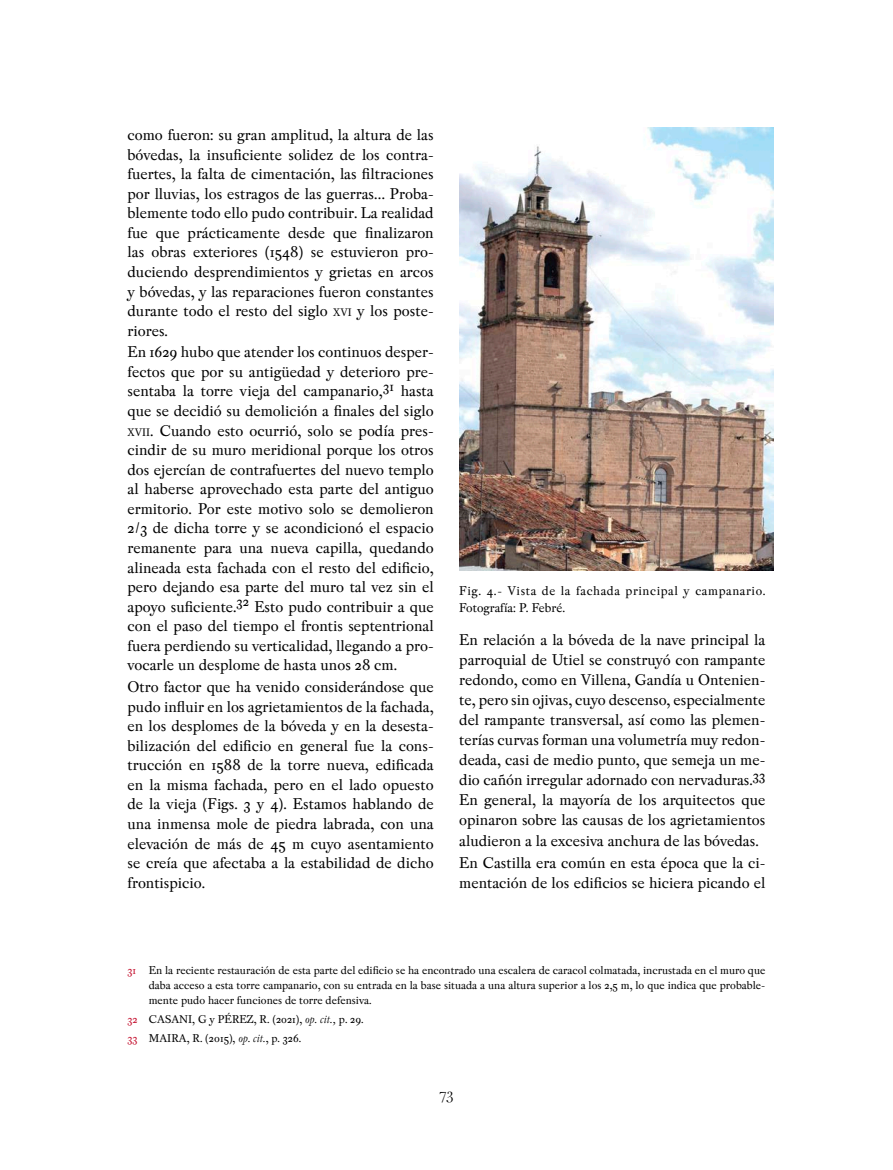
<style>
.page{position:relative;width:893px;height:1170px;background:#fff}
.page>*{position:absolute;margin:0;border:0;box-sizing:border-box;transform-origin:0 0}
.t1{font:18px "Peleguer";color:#000}
.t2{font:16.5px/19.5px "Pradell";color:#000;text-align:justify}
.t3{font:13.5px/16.5px "Pradell";letter-spacing:.045em;color:#000}
.t4{font:12px/15px "Pradell";color:#000;text-align:justify}
.s1{font-size:11.55px}
.s2{color:#c4112f}
.s3{font-style:italic}
</style>
<div class="page">
<img style="left:459px;top:128px;width:314px;height:442px">
<p class="t2" style="left:128px;top:125px;width:308px">como fueron: su gran amplitud, la altura de las bóvedas, la insuficiente solidez de los contra&shy;fuertes, la falta de cimentación, las filtraciones por lluvias, los estragos de las guerras… Proba&shy;blemente todo ello pudo contribuir. La realidad fue que prácticamente desde que finalizaron las obras exteriores (1548) se estuvieron pro&shy;duciendo desprendimientos y grietas en arcos y bóvedas, y las reparaciones fueron constantes durante todo el resto del siglo <span class="s1">XVI</span> y los poste&shy;riores.</p>
<p class="t2" style="left:128px;top:342px;width:308px">En 1629 hubo que atender los continuos desper&shy;fectos que por su antigüedad y deterioro pre&shy;sentaba la torre vieja del campanario,<sup>31</sup> hasta que se decidió su demolición a finales del siglo <span class="s1">XVII</span>. Cuando esto ocurrió, solo se podía pres&shy;cindir de su muro meridional porque los otros dos ejercían de contrafuertes del nuevo templo al haberse aprovechado esta parte del antiguo ermitorio. Por este motivo solo se demolieron 2/3 de dicha torre y se acondicionó el espacio remanente para una nueva capilla, quedando alineada esta fachada con el resto del edificio, pero dejando esa parte del muro tal vez sin el apoyo suficiente.<sup>32</sup> Esto pudo contribuir a que con el paso del tiempo el frontis septentrional fuera perdiendo su verticalidad, llegando a pro&shy;vocarle un desplome de hasta unos 28 cm.</p>
<p class="t2" style="left:128px;top:677px;width:308px">Otro factor que ha venido considerándose que pudo influir en los agrietamientos de la fachada, en los desplomes de la bóveda y en la desesta&shy;bilización del edificio en general fue la cons&shy;trucción en 1588 de la torre nueva, edificada en la misma fachada, pero en el lado opuesto de la vieja (Figs. 3 y 4). Estamos hablando de una inmensa mole de piedra labrada, con una elevación de más de 45 m cuyo asentamiento se creía que afectaba a la estabilidad de dicho frontispicio.</p>
<p class="t3" style="left:459px;top:582px;width:308px">Fig. 4.- Vista de la fachada principal y campanario.<br>Fotografía: P. Febré.</p>
<p class="t2" style="left:459px;top:630px;width:308px;line-height:20px">En relación a la bóveda de la nave principal la parroquial de Utiel se construyó con rampante redondo, como en Villena, Gandía u Ontenien&shy;te, pero sin ojivas, cuyo descenso, especialmente del rampante transversal, así como las plemen&shy;terías curvas forman una volumetría muy redon&shy;deada, casi de medio punto, que semeja un me&shy;dio cañón irregular adornado con nervaduras.<sup>33<br></sup>En general, la mayoría de los arquitectos que opinaron sobre las causas de los agrietamientos aludieron a la excesiva anchura de las bóvedas.</p>
<p class="t2" style="left:459px;top:852px;width:308px;line-height:20px">En Castilla era común en esta época que la ci&shy;mentación de los edificios se hiciera picando el</p>
<p class="t4" style="left:149px;top:962px;width:618px;text-indent:-21px"><span class="s2">31</span> En la reciente restauración de esta parte del edificio se ha encontrado una escalera de caracol colmatada, incrustada en el muro que daba acceso a esta torre campanario, con su entrada en la base situada a una altura superior a los 2,5 m, lo que indica que probable&shy;mente pudo hacer funciones de torre defensiva.</p>
<p class="t4" style="left:128px;top:1009px;width:238px;line-height:19.2px"><span class="s2">32</span> CASANI, G y PÉREZ, R. (2021), <span class="s3">op. cit.,</span> p. 29.<br><span class="s2">33</span> MAIRA, R. (2015), <span class="s3">op. cit.</span>, p. 326.</p>
<p class="t1" style="left:440px;top:1083px;width:15px">73</p>
</div>
